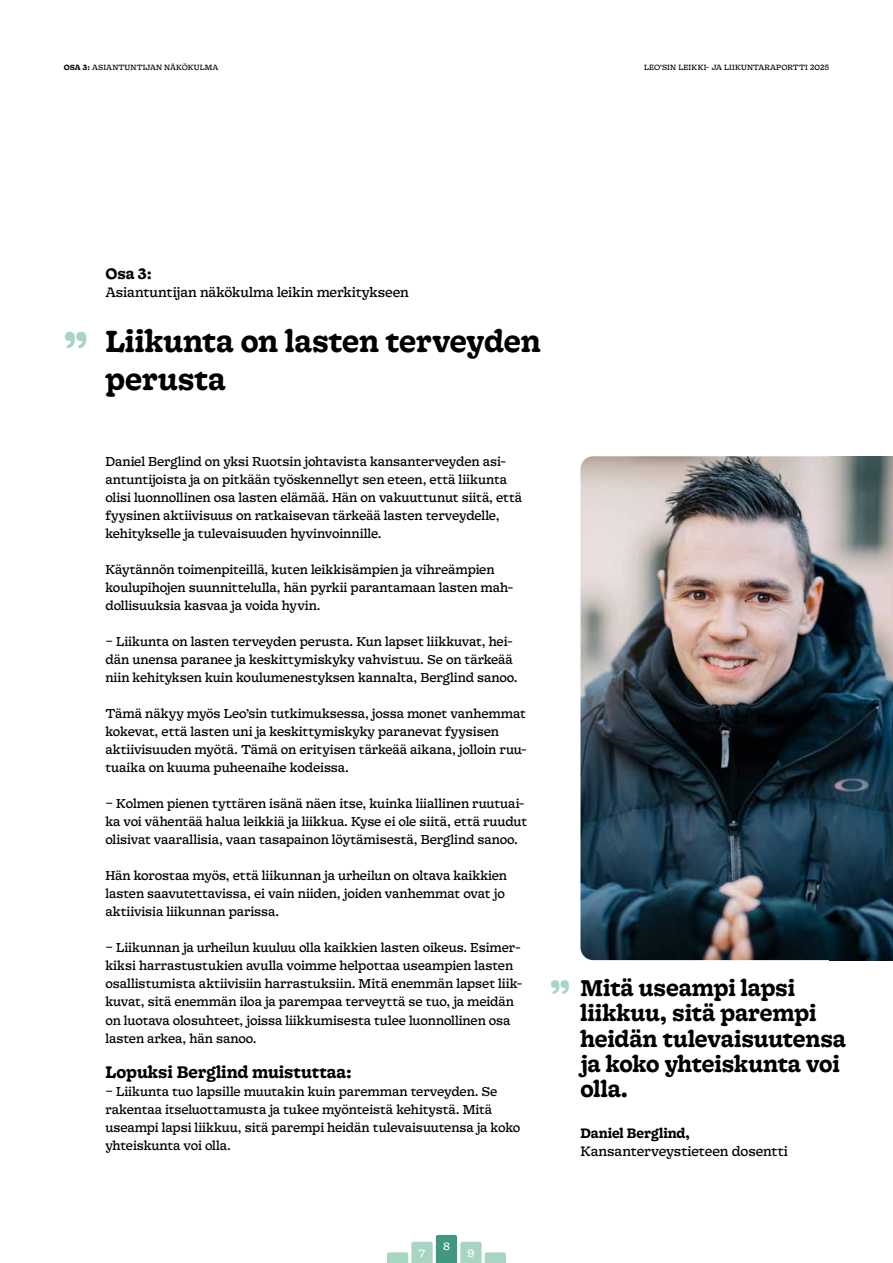
<style>
.page{position:relative;width:893px;height:1263px;background:#fff}
.page>*{position:absolute;margin:0;border:0;box-sizing:border-box;transform-origin:0 0}
.t1{font:600 45px "VC Gooper";color:#a7d5c2}
.t2{font:600 37.5px "VC Gooper";color:#a7d5c2}
.t3{font:600 30px/37.5px "VC Gooper";letter-spacing:-.005em;color:#000}
.t4{font:600 22.5px/25.5px "VC Gooper";letter-spacing:-.005em;color:#000}
.t5{font:600 16.5px "VC Gooper";color:#000}
.t6{font:600 15px "VC Gooper";color:#000}
.t7{font:13.5px "VC Gooper";letter-spacing:-.005em;color:#000}
.t8{font:600 13.5px "VC Gooper";color:#000}
.t9{font:12.75px/18px "VC Gooper";letter-spacing:-.005em;color:#000}
.t10{font:10.5px "VC Gooper";color:#fff}
.t11{font:7.5px "VC Gooper";letter-spacing:.02em;color:#000}
.s1{font-weight:600}
</style>
<div class="page">
<svg style="left:387px;top:1235px;width:119px;height:28px"></svg>
<img style="left:580px;top:456px;width:249px;height:504px">
<img style="left:829px;top:456px;width:64px;height:504px">
<p class="t11" style="left:64px;top:62px;width:156px"><span class="s1">OSA 3:</span> ASIANTUNTIJAN NÄKÖKULMA</p>
<p class="t11" style="left:644px;top:62px;width:187px">LEO’SIN LEIKKI- JA LIIKUNTARAPORTTI 2025</p>
<h1 class="t1" style="left:64px;top:319px;width:25px">”</h1>
<p class="t6" style="left:105px;top:264px;width:48px">Osa 3:</p>
<p class="t7" style="left:105px;top:284px;width:305px">Asiantuntijan näkökulma leikin merkitykseen</p>
<h3 class="t3" style="left:105px;top:324px;width:437px">Liikunta on lasten terveyden perusta</h3>
<p class="t9" style="left:105px;top:453px;width:418px">Daniel Berglind on yksi Ruotsin johtavista kansanterveyden asi&shy;antuntijoista ja on pitkään työskennellyt sen eteen, että liikunta olisi luonnollinen osa lasten elämää. Hän on vakuuttunut siitä, että fyysinen aktiivisuus on ratkaisevan tärkeää lasten terveydelle, kehitykselle ja tulevaisuuden hyvinvoinnille.</p>
<p class="t9" style="left:105px;top:561px;width:410px">Käytännön toimenpiteillä, kuten leikkisämpien ja vihreämpien koulupihojen suunnittelulla, hän pyrkii parantamaan lasten mah&shy;dollisuuksia kasvaa ja voida hyvin.</p>
<p class="t9" style="left:105px;top:633px;width:414px">– Liikunta on lasten terveyden perusta. Kun lapset liikkuvat, hei&shy;dän unensa paranee ja keskittymiskyky vahvistuu. Se on tärkeää niin kehityksen kuin koulumenestyksen kannalta, Berglind sanoo.</p>
<p class="t9" style="left:105px;top:705px;width:423px">Tämä näkyy myös Leo’sin tutkimuksessa, jossa monet vanhemmat kokevat, että lasten uni ja keskittymiskyky paranevat fyysisen aktiivisuuden myötä. Tämä on erityisen tärkeää aikana, jolloin ruu&shy;tuaika on kuuma puheenaihe kodeissa.</p>
<p class="t9" style="left:105px;top:795px;width:423px">– Kolmen pienen tyttären isänä näen itse, kuinka liiallinen ruutuai&shy;ka voi vähentää halua leikkiä ja liikkua. Kyse ei ole siitä, että ruudut olisivat vaarallisia, vaan tasapainon löytämisestä, Berglind sanoo.</p>
<p class="t9" style="left:105px;top:867px;width:403px">Hän korostaa myös, että liikunnan ja urheilun on oltava kaikkien lasten saavutettavissa, ei vain niiden, joiden vanhemmat ovat jo aktiivisia liikunnan parissa.</p>
<p class="t9" style="left:105px;top:939px;width:419px">– Liikunnan ja urheilun kuuluu olla kaikkien lasten oikeus. Esimer&shy;kiksi harrastustukien avulla voimme helpottaa useampien lasten osallistumista aktiivisiin harrastuksiin. Mitä enemmän lapset liik&shy;kuvat, sitä enemmän iloa ja parempaa terveyttä se tuo, ja meidän on luotava olosuhteet, joissa liikkumisesta tulee luonnollinen osa lasten arkea, hän sanoo.</p>
<p class="t5" style="left:105px;top:1062px;width:248px">Lopuksi Berglind muistuttaa:</p>
<p class="t9" style="left:105px;top:1083px;width:416px">– Liikunta tuo lapsille muutakin kuin paremman terveyden. Se rakentaa itseluottamusta ja tukee myönteistä kehitystä. Mitä useampi lapsi liikkuu, sitä parempi heidän tulevaisuutensa ja koko yhteiskunta voi olla.</p>
<h2 class="t2" style="left:550px;top:970px;width:21px">”</h2>
<h3 class="t4" style="left:580px;top:975px;width:267px">Mitä useampi lapsi liikkuu, sitä parempi heidän tulevaisuutensa ja koko yhteiskunta voi olla.</h3>
<p class="t8" style="left:580px;top:1124px;width:111px">Daniel Berglind,</p>
<p class="t7" style="left:580px;top:1142px;width:209px">Kansanterveystieteen dosentti</p>
<p class="t10" style="left:443px;top:1239px;width:8px">8</p>
<p class="t10" style="left:419px;top:1246px;width:8px">7</p>
<p class="t10" style="left:467px;top:1246px;width:9px">9</p>
</div>
